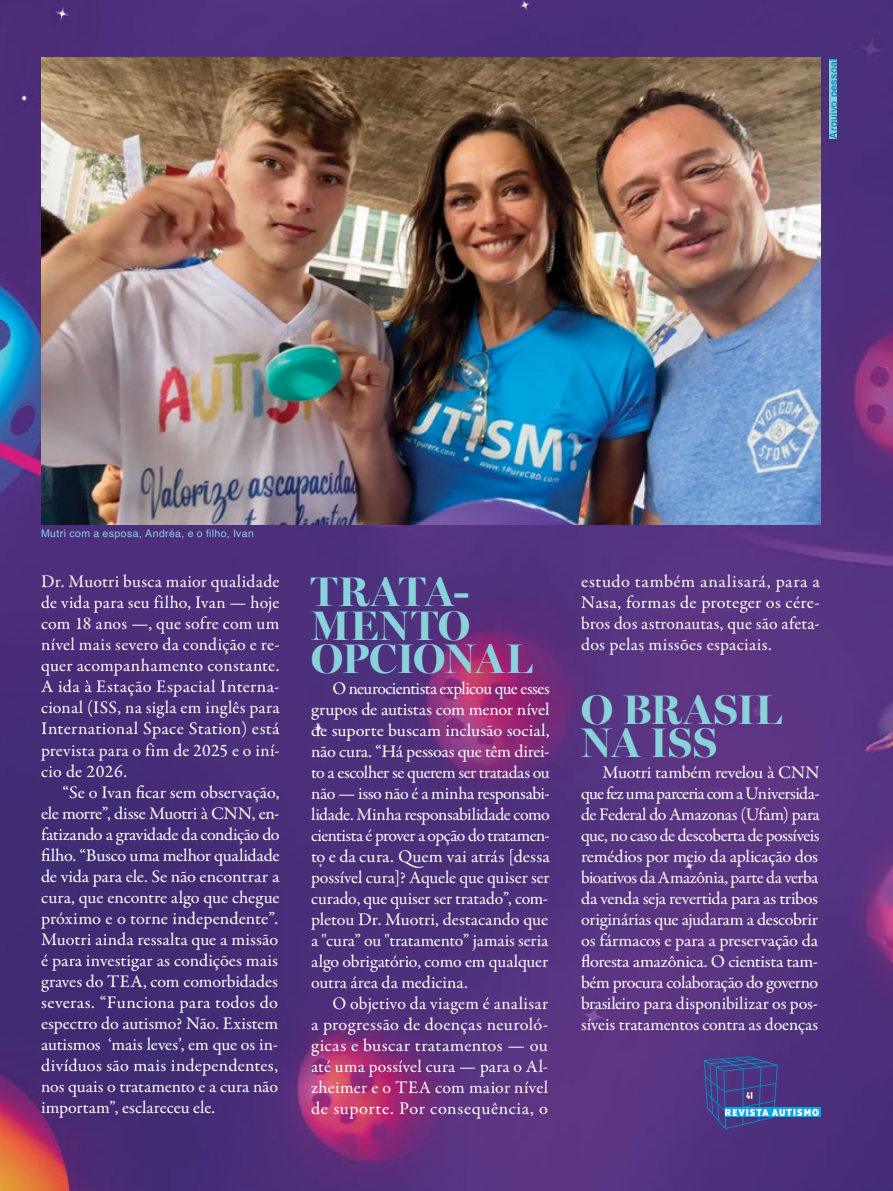
<style>
.page{position:relative;width:893px;height:1191px;background:#fff}
.page>*{position:absolute;margin:0;border:0;box-sizing:border-box;transform-origin:0 0}
.t1{font:700 41.55px/33px "Miller Banner";letter-spacing:.015em;color:#89d2da}
.t2{font:17.85px/21px "Garamond Premr Pro";letter-spacing:.01em;color:#fff;text-align:justify}
.t3{font:700 10.95px "Program OT";letter-spacing:.095em;color:#fff}
.t4{font:500 10.95px "Program Nar OT";color:#fff}
.t5{font:10.5px "Helvetica";letter-spacing:.035em;color:#83d0d9}
.t6{font:10.5px "Helvetica";letter-spacing:.035em;color:#0073ba}
</style>
<div class="page">
<img style="left:0;top:0;width:893px;height:1191px">
<img style="left:41px;top:58px;width:780px;height:467px">
<div style="left:829px;top:59px;width:8px;height:80px;background:#83d0d9"></div>
<svg style="left:704px;top:1056px;width:74px;height:73px;background:#424089"></svg>
<div style="left:725px;top:1107px;width:96px;height:9px;background:#00a7e5"></div>
<p class="t6" style="left:825px;top:139px;width:81px;rotate:-90deg">Arquivo pessoal</p>
<p class="t5" style="left:41px;top:525px;width:214px">Mutri com a esposa, Andréa, e o filho, Ivan</p>
<p class="t2" style="left:41px;top:572px;width:240px">Dr. Muotri busca maior qualidade de vida para seu filho, Ivan — hoje com 18 anos —, que sofre com um nível mais severo da condição e re&shy;quer acompanhamento constante.<br>A ida à Estação Espacial Interna&shy;cional (ISS, na sigla em inglês para International Space Station) está prevista para o fim de 2025 e o iní&shy;cio de 2026.</p>
<p class="t2" style="left:41px;top:782px;width:240px;text-indent:21px">“Se o Ivan ficar sem observação, ele morre”, disse Muotri à CNN, en&shy;fatizando a gravidade da condição do filho. “Busco uma melhor qualidade de vida para ele. Se não encontrar a cura, que encontre algo que chegue próximo e o torne independente”.<br>Muotri ainda ressalta que a missão é para investigar as condições mais graves do TEA, com comorbidades severas. “Funciona para todos do espectro do autismo? Não. Existem autismos ‘mais leves’, em que os in&shy;divíduos são mais independentes, nos quais o tratamento e a cura não importam”, esclareceu ele.</p>
<h1 class="t1" style="left:311px;top:575px;width:223px">TRATA-<br>MENTO<br>OPCIONAL</h1>
<p class="t2" style="left:311px;top:678px;width:240px;text-indent:21px">O neurocientista explicou que esses grupos de autistas com menor nível de suporte buscam inclusão social, não cura. “Há pessoas que têm direi&shy;to a escolher se querem ser tratadas ou não — isso não é a minha responsabi&shy;lidade. Minha responsabilidade como cientista é prover a opção do tratamen&shy;to e da cura. Quem vai atrás [dessa possível cura]? Aquele que quiser ser curado, que quiser ser tratado”, com&shy;pletou Dr. Muotri, destacando que a "cura” ou "tratamento” jamais seria algo obrigatório, como em qualquer outra área da medicina.</p>
<p class="t2" style="left:311px;top:993px;width:239px;text-indent:21px">O objetivo da viagem é analisar a progressão de doenças neuroló&shy;gicas e buscar tratamentos — ou até uma possível cura — para o Al&shy;zheimer e o TEA com maior nível de suporte. Por consequência, o</p>
<p class="t2" style="left:581px;top:572px;width:240px">estudo também analisará, para a Nasa, formas de proteger os cére&shy;bros dos astronautas, que são afeta&shy;dos pelas missões espaciais.</p>
<h1 class="t1" style="left:581px;top:693px;width:202px">O BRASIL<br>NA ISS</h1>
<p class="t2" style="left:581px;top:762px;width:240px;text-indent:21px">Muotri também revelou à CNN que fez uma parceria com a Universida&shy;de Federal do Amazonas (Ufam) para que, no caso de descoberta de possíveis remédios por meio da aplicação dos bioativos da Amazônia, parte da verba da venda seja revertida para as tribos originárias que ajudaram a descobrir os fármacos e para a preservação da floresta amazônica. O cientista tam&shy;bém procura colaboração do governo brasileiro para disponibilizar os pos&shy;síveis tratamentos contra as doenças</p>
<p class="t4" style="left:746px;top:1089px;width:8px">41</p>
<p class="t3" style="left:725px;top:1105px;width:96px">REVISTA AUTISMO</p>
</div>
